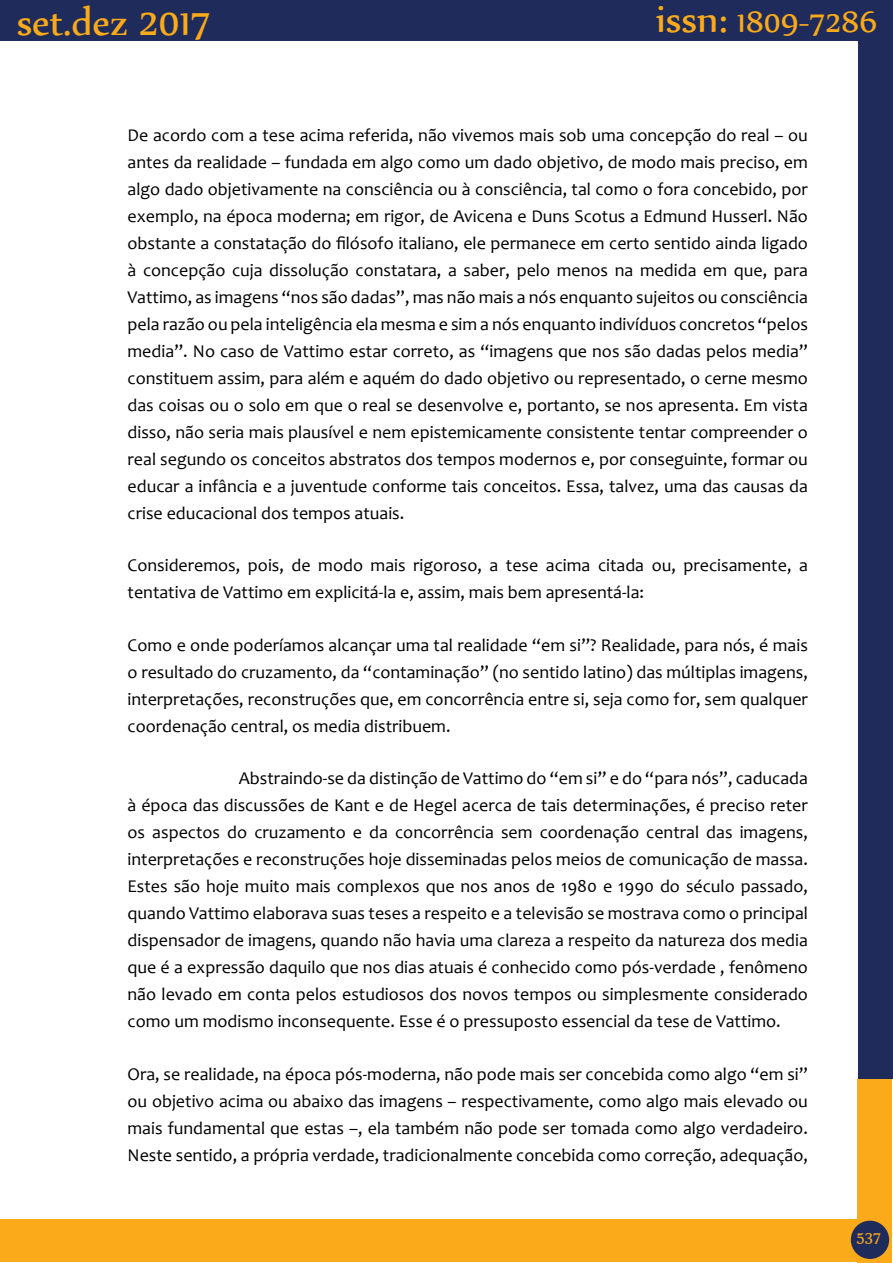
<style>
.page{position:relative;width:893px;height:1263px;background:#fff}
.page>*{position:absolute;margin:0;border:0;box-sizing:border-box;transform-origin:0 0}
.t1{font:45px "Nyala";color:#fbaa19}
.t2{font:36px "Nyala";color:#fbaa19}
.t3{font:18px/27px "Candara";color:#000;text-align:justify}
.t4{font:18px "Nyala";color:#fbaa19}
.s1{font-size:45px}
</style>
<div class="page">
<div style="left:858px;top:0;width:34px;height:1079px;background:#1e2b5b"></div>
<div style="left:0;top:0;width:890px;height:41px;background:#1e2b5b"></div>
<div style="left:857px;top:1079px;width:34px;height:184px;background:#fbaa19"></div>
<div style="left:0;top:1219px;width:860px;height:43px;background:#fbaa19"></div>
<div style="left:851px;top:1221px;width:38px;height:38px;background:#1e2b5b;border-radius:50%"></div>
<h1 class="t1" style="left:17px;top:-6px;width:196px">set.dez 2017</h1>
<h2 class="t2" style="left:656px;top:0;width:223px"><span class="s1">issn:</span> 1809-7286</h2>
<p class="t3" style="left:128px;top:121px;width:682px">De acordo com a tese acima referida, não vivemos mais sob uma concepção do real – ou antes da realidade – fundada em algo como um dado objetivo, de modo mais preciso, em algo dado objetivamente na consciência ou à consciência, tal como o fora concebido, por exemplo, na época moderna; em rigor, de Avicena e Duns Scotus a Edmund Husserl. Não obstante a constatação do filósofo italiano, ele permanece em certo sentido ainda ligado à concepção cuja dissolução constatara, a saber, pelo menos na medida em que, para Vattimo, as imagens “nos são dadas”, mas não mais a nós enquanto sujeitos ou consciência pela razão ou pela inteligência ela mesma e sim a nós enquanto indivíduos concretos “pelos media”. No caso de Vattimo estar correto, as “imagens que nos são dadas pelos media” constituem assim, para além e aquém do dado objetivo ou representado, o cerne mesmo das coisas ou o solo em que o real se desenvolve e, portanto, se nos apresenta. Em vista disso, não seria mais plausível e nem epistemicamente consistente tentar compreender o real segundo os conceitos abstratos dos tempos modernos e, por conseguinte, formar ou educar a infância e a juventude conforme tais conceitos. Essa, talvez, uma das causas da crise educacional dos tempos atuais.</p>
<p class="t3" style="left:128px;top:552px;width:682px">Consideremos, pois, de modo mais rigoroso, a tese acima citada ou, precisamente, a tentativa de Vattimo em explicitá-la e, assim, mais bem apresentá-la:</p>
<p class="t3" style="left:128px;top:631px;width:682px">Como e onde poderíamos alcançar uma tal realidade “em si”? Realidade, para nós, é mais o resultado do cruzamento, da “contaminação” (no sentido latino) das múltiplas imagens, interpretações, reconstruções que, em concorrência entre si, seja como for, sem qualquer coordenação central, os media distribuem.</p>
<p class="t3" style="left:128px;top:765px;width:682px;text-indent:111px">Abstraindo-se da distinção de Vattimo do “em si” e do “para nós”, caducada à época das discussões de Kant e de Hegel acerca de tais determinações, é preciso reter os aspectos do cruzamento e da concorrência sem coordenação central das imagens, interpretações e reconstruções hoje disseminadas pelos meios de comunicação de massa.<br>Estes são hoje muito mais complexos que nos anos de 1980 e 1990 do século passado, quando Vattimo elaborava suas teses a respeito e a televisão se mostrava como o principal dispensador de imagens, quando não havia uma clareza a respeito da natureza dos media que é a expressão daquilo que nos dias atuais é conhecido como pós-verdade , fenômeno não levado em conta pelos estudiosos dos novos tempos ou simplesmente considerado como um modismo inconsequente. Esse é o pressuposto essencial da tese de Vattimo.</p>
<p class="t3" style="left:128px;top:1060px;width:682px">Ora, se realidade, na época pós-moderna, não pode mais ser concebida como algo “em si” ou objetivo acima ou abaixo das imagens – respectivamente, como algo mais elevado ou mais fundamental que estas –, ela também não pode ser tomada como algo verdadeiro.<br>Neste sentido, a própria verdade, tradicionalmente concebida como correção, adequação,</p>
<p class="t4" style="left:856px;top:1226px;width:26px">537</p>
</div>
